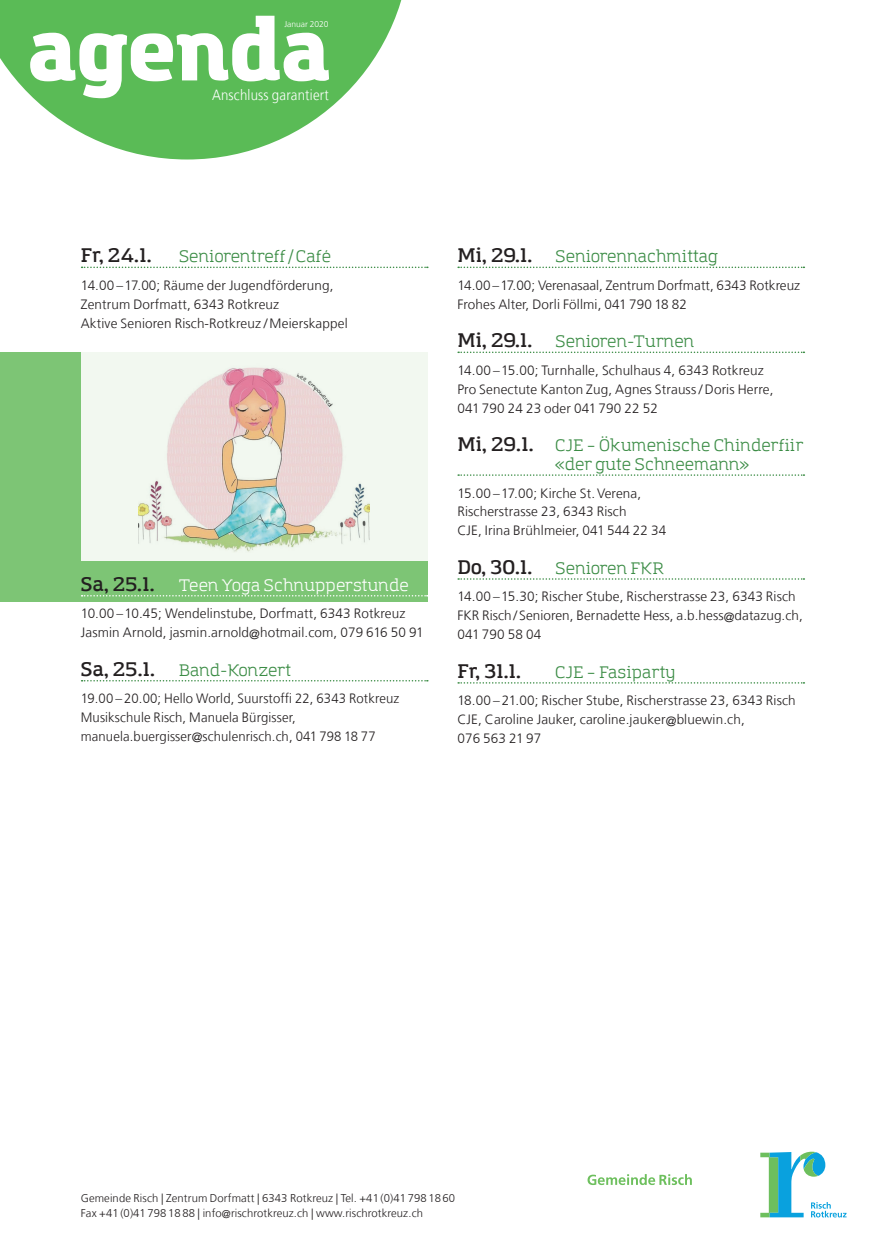
<style>
.page{position:relative;width:885px;height:1259px;background:#fff}
.page>*{position:absolute;margin:0;border:0;box-sizing:border-box;transform-origin:0 0}
.t1{font:900 84px "Amazing Grotesk";color:#fff}
.t2{font:600 19.5px "Amazing Grotesk";letter-spacing:.01em;color:#231f20}
.t3{font:16.5px/18.9px "Amazing Grotesk";letter-spacing:.01em;color:#3b8c45}
.t4{font:16.5px "Amazing Grotesk";letter-spacing:.01em;color:#fff}
.t5{font:300 14.7px "Frutiger LT Com";letter-spacing:.015em;color:#fff;scale:.9 1}
.t6{font:300 13.5px/18.9px "Frutiger LT Com";letter-spacing:.01em;color:#231f20}
.t7{font:300 11.25px/15px "Frutiger LT Com";letter-spacing:.01em;color:#231f20}
.t8{font:300 8.4px "Frutiger LT Com";color:#fff}
.s1{font-weight:600;font-size:19.5px;color:#231f20}
</style>
<div class="page">
<svg style="left:760px;top:1151px;width:86px;height:66px"></svg>
<svg style="left:587px;top:1174px;width:104px;height:11px"></svg>
<svg style="left:0;top:0;width:402px;height:159px;fill:#5abb56"></svg>
<svg style="left:458px;top:266px;width:346px;height:2px"></svg>
<svg style="left:458px;top:351px;width:346px;height:2px"></svg>
<svg style="left:458px;top:474px;width:346px;height:2px"></svg>
<svg style="left:458px;top:578px;width:346px;height:2px"></svg>
<svg style="left:458px;top:682px;width:346px;height:1px"></svg>
<div style="left:0;top:352px;width:427px;height:250px;background:#7dc575"></div>
<div style="left:81px;top:352px;width:346px;height:209px;background:#f2f8f0"></div>
<img style="left:139px;top:367px;width:230px;height:185px">
<svg style="left:82px;top:595px;width:345px;height:1px"></svg>
<svg style="left:82px;top:680px;width:346px;height:1px"></svg>
<svg style="left:82px;top:266px;width:346px;height:2px"></svg>
<h1 class="t1" style="left:28px;top:-3px;width:304px">agenda</h1>
<p class="t8" style="left:284px;top:19px;width:46px">Januar 2020</p>
<p class="t5" style="left:212px;top:87px;width:131px">Anschluss garantiert</p>
<h2 class="t2" style="left:81px;top:243px;width:72px">Fr, 24.1.</h2>
<p class="t3" style="left:179px;top:247px;width:154px">Seniorentreff/Café</p>
<p class="t6" style="left:81px;top:276px;width:268px">14.00 – 17.00; Räume der Jugendförderung,<br>Zentrum Dorfmatt, 6343 Rotkreuz<br>Aktive Senioren Risch-Rotkreuz / Meierskappel</p>
<p class="t4" style="left:81px;top:575px;width:329px"><span class="s1">Sa, 25.1.</span> Teen Yoga Schnupperstunde</p>
<p class="t6" style="left:81px;top:604px;width:344px">10.00 – 10.45; Wendelinstube, Dorfmatt, 6343 Rotkreuz<br>Jasmin Arnold, jasmin.arnold@hotmail.com, 079 616 50 91</p>
<p class="t3" style="left:81px;top:661px;width:212px"><span class="s1">Sa, 25.1.</span> Band-Konzert</p>
<p class="t6" style="left:81px;top:689px;width:320px">19.00 – 20.00; Hello World, Suurstoffi 22, 6343 Rotkreuz<br>Musikschule Risch, Manuela Bürgisser, manuela.buergisser@schulenrisch.ch, 041 798 18 77</p>
<p class="t3" style="left:457px;top:247px;width:262px"><span class="s1">Mi, 29.1.</span> Seniorennachmittag</p>
<p class="t6" style="left:457px;top:276px;width:344px">14.00 – 17.00; Verenasaal, Zentrum Dorfmatt, 6343 Rotkreuz<br>Frohes Alter, Dorli Föllmi, 041 790 18 82</p>
<p class="t3" style="left:457px;top:332px;width:238px"><span class="s1">Mi, 29.1.</span> Senioren-Turnen</p>
<p class="t6" style="left:457px;top:361px;width:317px">14.00 – 15.00; Turnhalle, Schulhaus 4, 6343 Rotkreuz<br>Pro Senectute Kanton Zug, Agnes Strauss / Doris Herre,<br>041 790 24 23 oder 041 790 22 52</p>
<p class="t3" style="left:555px;top:436px;width:249px;text-indent:-98px"><span class="s1">Mi, 29.1.</span> CJE – Ökumenische Chinderfiir «der gute Schneemann»</p>
<p class="t6" style="left:457px;top:483px;width:210px">15.00 – 17.00; Kirche St.Verena,<br>Rischerstrasse 23, 6343 Risch<br>CJE, Irina Brühlmeier, 041 544 22 34</p>
<p class="t3" style="left:457px;top:559px;width:208px"><span class="s1">Do, 30.1.</span> Senioren FKR</p>
<p class="t6" style="left:457px;top:587px;width:347px">14.00 – 15.30; Rischer Stube, Rischerstrasse 23, 6343 Risch<br>FKR Risch/ Senioren, Bernadette Hess, a.b.hess@datazug.ch,<br>041 790 58 04</p>
<h2 class="t2" style="left:457px;top:659px;width:65px">Fr, 31.1.</h2>
<p class="t3" style="left:555px;top:663px;width:121px">CJE – Fasiparty</p>
<p class="t6" style="left:457px;top:691px;width:340px">18.00 – 21.00; Rischer Stube, Rischerstrasse 23, 6343 Risch<br>CJE, Caroline Jauker, caroline.jauker@bluewin.ch,<br>076 563 21 97</p>
<p class="t7" style="left:81px;top:1190px;width:376px">Gemeinde Risch | Zentrum Dorfmatt | 6343 Rotkreuz | Tel. +41 (0)41 798 18 60<br>Fax +41 (0)41 798 18 88 | info@rischrotkreuz.ch | www.rischrotkreuz.ch</p>
</div>
